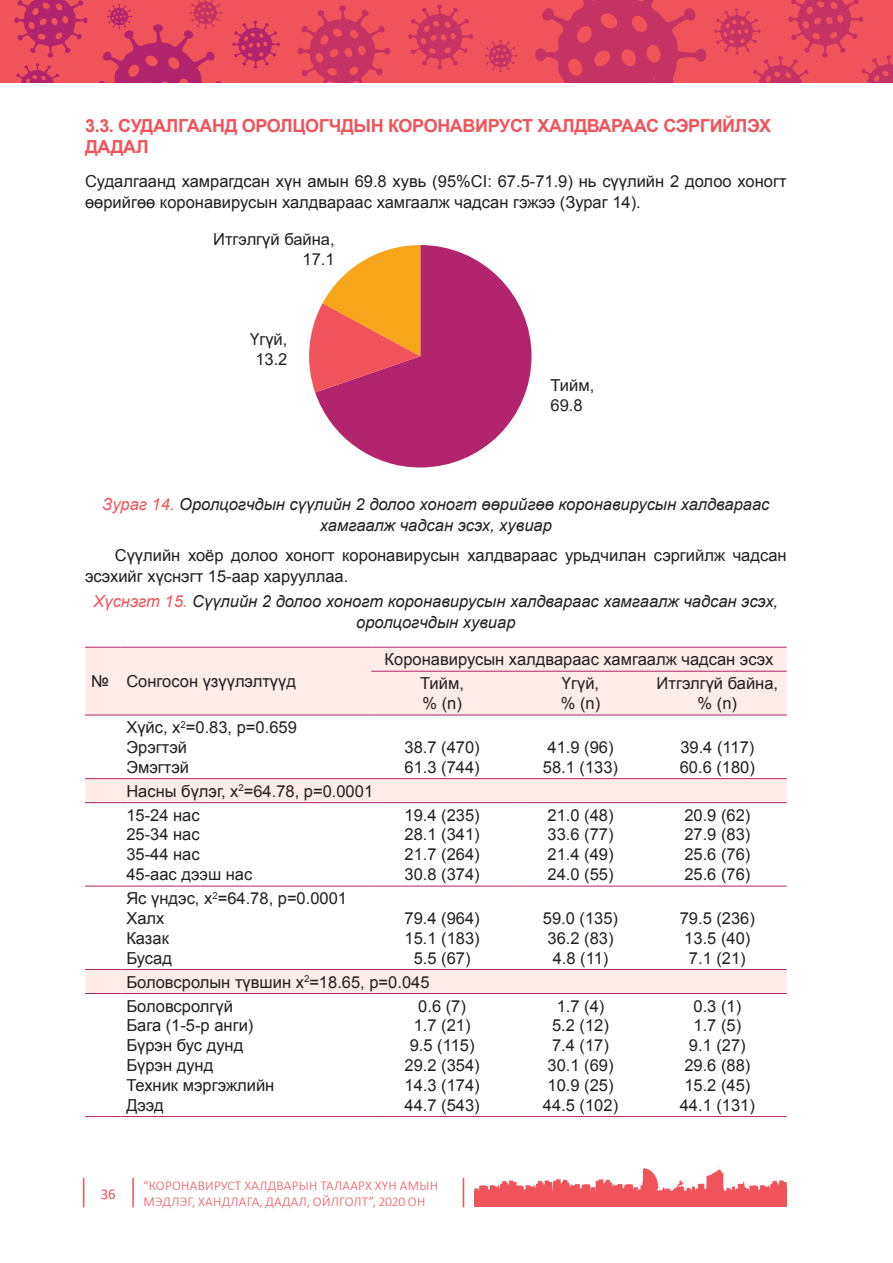
<style>
.page{position:relative;width:893px;height:1263px;background:#fff}
.page>*{position:absolute;margin:0;border:0;box-sizing:border-box;transform-origin:0 0}
.t1{font:700 18px/21px "MAK Arial";letter-spacing:-.02em;color:#f0545b}
.t2{font:16.5px/19.8px "MAK Arial";color:#231f20}
.t3{font:italic 16.5px/21px "MAK Arial";color:#231f20;text-align:center}
.t4{font:16.5px/19.8px "Arial";color:#231f20;text-align:right}
.t5{font:15px "Calibri";color:#f0545b}
.t6{font:300 13.5px/16.2px "Calibri";letter-spacing:.02em;color:#f0545b}
.s1{color:#f0545b}
</style>
<div class="page">
<svg style="left:83px;top:1178px;width:1px;height:29px"></svg>
<hr style="left:132px;top:1178px;width:2px;height:29px;background:#f0545b">
<svg style="left:463px;top:1178px;width:1px;height:29px"></svg>
<div style="left:1px;top:0;width:892px;height:83px;background:#f0545b"></div>
<svg style="left:14px;top:0;width:74px;height:57px"></svg>
<svg style="left:232px;top:21px;width:48px;height:47px"></svg>
<svg style="left:16px;top:63px;width:43px;height:20px"></svg>
<svg style="left:297px;top:5px;width:93px;height:78px"></svg>
<svg style="left:408px;top:4px;width:65px;height:65px"></svg>
<svg style="left:535px;top:0;width:171px;height:83px"></svg>
<svg style="left:714px;top:0;width:179px;height:83px"></svg>
<svg style="left:485px;top:40px;width:32px;height:32px"></svg>
<svg style="left:98px;top:0;width:124px;height:83px"></svg>
<svg style="left:474px;top:1166px;width:313px;height:25px"></svg>
<div style="left:474px;top:1191px;width:313px;height:15px;background:#f0545b"></div>
<svg style="left:315px;top:245px;width:216px;height:222px;fill:#b2246b"></svg>
<svg style="left:309px;top:245px;width:111px;height:147px"></svg>
<svg style="left:85px;top:648px;width:702px;height:345px"></svg>
<hr style="left:85px;top:647px;width:35px;height:1px;background:#b2246b">
<hr style="left:120px;top:647px;width:251px;height:1px;background:#b2246b">
<hr style="left:371px;top:647px;width:142px;height:1px;background:#b2246b">
<hr style="left:513px;top:647px;width:135px;height:1px;background:#b2246b">
<hr style="left:648px;top:647px;width:139px;height:1px;background:#b2246b">
<hr style="left:371px;top:671px;width:142px;height:1px;background:#b2246b">
<hr style="left:513px;top:671px;width:135px;height:1px;background:#b2246b">
<hr style="left:648px;top:671px;width:139px;height:1px;background:#b2246b">
<hr style="left:85px;top:715px;width:35px;height:1px;background:#b2246b">
<hr style="left:120px;top:715px;width:251px;height:1px;background:#b2246b">
<hr style="left:371px;top:715px;width:142px;height:1px;background:#b2246b">
<hr style="left:513px;top:715px;width:135px;height:1px;background:#b2246b">
<hr style="left:648px;top:715px;width:139px;height:1px;background:#b2246b">
<hr style="left:85px;top:778px;width:35px;height:1px;background:#b2246b">
<hr style="left:120px;top:778px;width:251px;height:1px;background:#b2246b">
<hr style="left:371px;top:778px;width:142px;height:1px;background:#b2246b">
<hr style="left:513px;top:778px;width:135px;height:1px;background:#b2246b">
<hr style="left:648px;top:778px;width:139px;height:1px;background:#b2246b">
<hr style="left:85px;top:802px;width:35px;height:1px;background:#b2246b">
<hr style="left:120px;top:802px;width:251px;height:1px;background:#b2246b">
<hr style="left:371px;top:802px;width:142px;height:1px;background:#b2246b">
<hr style="left:513px;top:802px;width:135px;height:1px;background:#b2246b">
<hr style="left:648px;top:802px;width:139px;height:1px;background:#b2246b">
<hr style="left:85px;top:886px;width:35px;height:1px;background:#b2246b">
<hr style="left:120px;top:886px;width:251px;height:1px;background:#b2246b">
<hr style="left:371px;top:886px;width:142px;height:1px;background:#b2246b">
<hr style="left:513px;top:886px;width:135px;height:1px;background:#b2246b">
<hr style="left:648px;top:886px;width:139px;height:1px;background:#b2246b">
<hr style="left:85px;top:969px;width:35px;height:1px;background:#b2246b">
<hr style="left:120px;top:969px;width:251px;height:1px;background:#b2246b">
<hr style="left:371px;top:969px;width:142px;height:1px;background:#b2246b">
<hr style="left:513px;top:969px;width:135px;height:1px;background:#b2246b">
<hr style="left:648px;top:969px;width:139px;height:1px;background:#b2246b">
<hr style="left:85px;top:993px;width:35px;height:1px;background:#b2246b">
<hr style="left:120px;top:993px;width:251px;height:1px;background:#b2246b">
<hr style="left:371px;top:993px;width:142px;height:1px;background:#b2246b">
<hr style="left:513px;top:993px;width:135px;height:1px;background:#b2246b">
<hr style="left:648px;top:993px;width:139px;height:1px;background:#b2246b">
<hr style="left:85px;top:1116px;width:35px;height:1px;background:#b2246b">
<hr style="left:120px;top:1116px;width:251px;height:1px;background:#b2246b">
<hr style="left:371px;top:1116px;width:142px;height:1px;background:#b2246b">
<hr style="left:513px;top:1116px;width:135px;height:1px;background:#b2246b">
<hr style="left:648px;top:1116px;width:139px;height:1px;background:#b2246b">
<p class="t1" style="left:85px;top:116px;width:688px">3.3. СУДАЛГААНД ОРОЛЦОГЧДЫН КОРОНАВИРУСТ ХАЛДВАРААС СЭРГИЙЛЭХ<br>ДАДАЛ</p>
<p class="t2" style="left:85px;top:171px;width:703px;line-height:21px">Судалгаанд хамрагдсан хүн амын 69.8 хувь (95%CI: 67.5-71.9) нь сүүлийн 2 долоо хоногт өөрийгөө коронавирусын халдвараас хамгаалж чадсан гэжээ (Зураг 14).</p>
<p class="t4" style="left:213px;top:229px;width:123px">Итгэлгүй байна,<br>17.1</p>
<p class="t4" style="left:250px;top:330px;width:39px;text-align:center">Үгүй,<br>13.2</p>
<p class="t4" style="left:551px;top:376px;width:45px;text-align:left">Тийм,<br>69.8</p>
<p class="t3" style="left:102px;top:494px;width:669px"><span class="s1">Зураг 14.</span> Оролцогчдын сүүлийн 2 долоо хоногт өөрийгөө коронавирусын халдвараас хамгаалж чадсан эсэх, хувиар</p>
<p class="t2" style="left:85px;top:545px;width:703px;line-height:21px;text-indent:30px">Сүүлийн хоёр долоо хоногт коронавирусын халдвараас урьдчилан сэргийлж чадсан эсэхийг хүснэгт 15-аар харууллаа.</p>
<p class="t3" style="left:93px;top:591px;width:686px"><span class="s1">Хүснэгт 15.</span> Сүүлийн 2 долоо хоногт коронавирусын халдвараас хамгаалж чадсан эсэх, оролцогчдын хувиар</p>
<p class="t2" style="left:91px;top:672px;width:206px">№ Сонгосон үзүүлэлтүүд</p>
<p class="t2" style="left:126px;top:717px;width:172px">Хүйс, x<sup>2</sup>=0.83, p=0.659<br>Эрэгтэй<br>Эмэгтэй</p>
<p class="t2" style="left:126px;top:779px;width:248px;line-height:24px">Насны бүлэг, x<sup>2</sup>=64.78, p=0.0001<br>15-24 нас</p>
<p class="t2" style="left:126px;top:825px;width:128px">25-34 нас<br>35-44 нас<br>45-аас дээш нас</p>
<p class="t2" style="left:420px;top:648px;width:354px;line-height:24px;text-indent:-36px">Коронавирусын халдвараас хамгаалж чадсан эсэх<br>Тийм,</p>
<p class="t2" style="left:422px;top:693px;width:41px">% (n)</p>
<p class="t2" style="left:561px;top:674px;width:41px">Үгүй, % (n)</p>
<p class="t2" style="left:657px;top:674px;width:123px;text-align:center">Итгэлгүй байна, % (n)</p>
<p class="t2" style="left:405px;top:737px;width:77px">38.7 (470)<br>61.3 (744)</p>
<p class="t2" style="left:543px;top:737px;width:77px">41.9 (96)<br>58.1 (133)</p>
<p class="t2" style="left:680px;top:737px;width:77px">39.4 (117)<br>60.6 (180)</p>
<p class="t2" style="left:405px;top:805px;width:77px;text-align:justify">19.4 (235)<br>28.1 (341)<br>21.7 (264)<br>30.8 (374)</p>
<p class="t2" style="left:547px;top:805px;width:68px;text-align:justify">21.0 (48)<br>33.6 (77)<br>21.4 (49)<br>24.0 (55)</p>
<p class="t2" style="left:684px;top:805px;width:68px;text-align:justify">20.9 (62)<br>27.9 (83)<br>25.6 (76)<br>25.6 (76)</p>
<p class="t2" style="left:126px;top:888px;width:222px">Яс үндэс, x<sup>2</sup>=64.78, p=0.0001<br>Халх<br>Казак<br>Бусад</p>
<p class="t2" style="left:405px;top:908px;width:77px;text-align:center">79.4 (964)<br>15.1 (183)<br>5.5 (67)</p>
<p class="t2" style="left:543px;top:908px;width:77px;text-align:center">59.0 (135)<br>36.2 (83)<br>4.8 (11)</p>
<p class="t2" style="left:680px;top:908px;width:77px">79.5 (236)<br>13.5 (40)<br>7.1 (21)</p>
<p class="t2" style="left:126px;top:970px;width:305px;line-height:24px">Боловсролын түвшин x<sup>2</sup>=18.65, p=0.045<br>Боловсролгүй</p>
<p class="t2" style="left:126px;top:1016px;width:149px">Бага (1-5-р анги)<br>Бүрэн бус дунд<br>Бүрэн дунд<br>Техник мэргэжлийн<br>Дээд</p>
<p class="t2" style="left:405px;top:996px;width:77px;text-align:center">0.6 (7)<br>1.7 (21)<br>9.5 (115)<br>29.2 (354)<br>14.3 (174)<br>44.7 (543)</p>
<p class="t2" style="left:543px;top:996px;width:77px;text-align:center">1.7 (4)<br>5.2 (12)<br>7.4 (17)<br>30.1 (69)<br>10.9 (25)<br>44.5 (102)</p>
<p class="t2" style="left:680px;top:996px;width:77px;text-align:center">0.3 (1)<br>1.7 (5)<br>9.1 (27)<br>29.6 (88)<br>15.2 (45)<br>44.1 (131)</p>
<p class="t5" style="left:101px;top:1184px;width:16px">36</p>
<p class="t6" style="left:143px;top:1177px;width:296px">“КОРОНАВИРУСТ ХАЛДВАРЫН ТАЛААРХ ХҮН АМЫН<br>МЭДЛЭГ, ХАНДЛАГА, ДАДАЛ, ОЙЛГОЛТ”, 2020 ОН</p>
</div>
